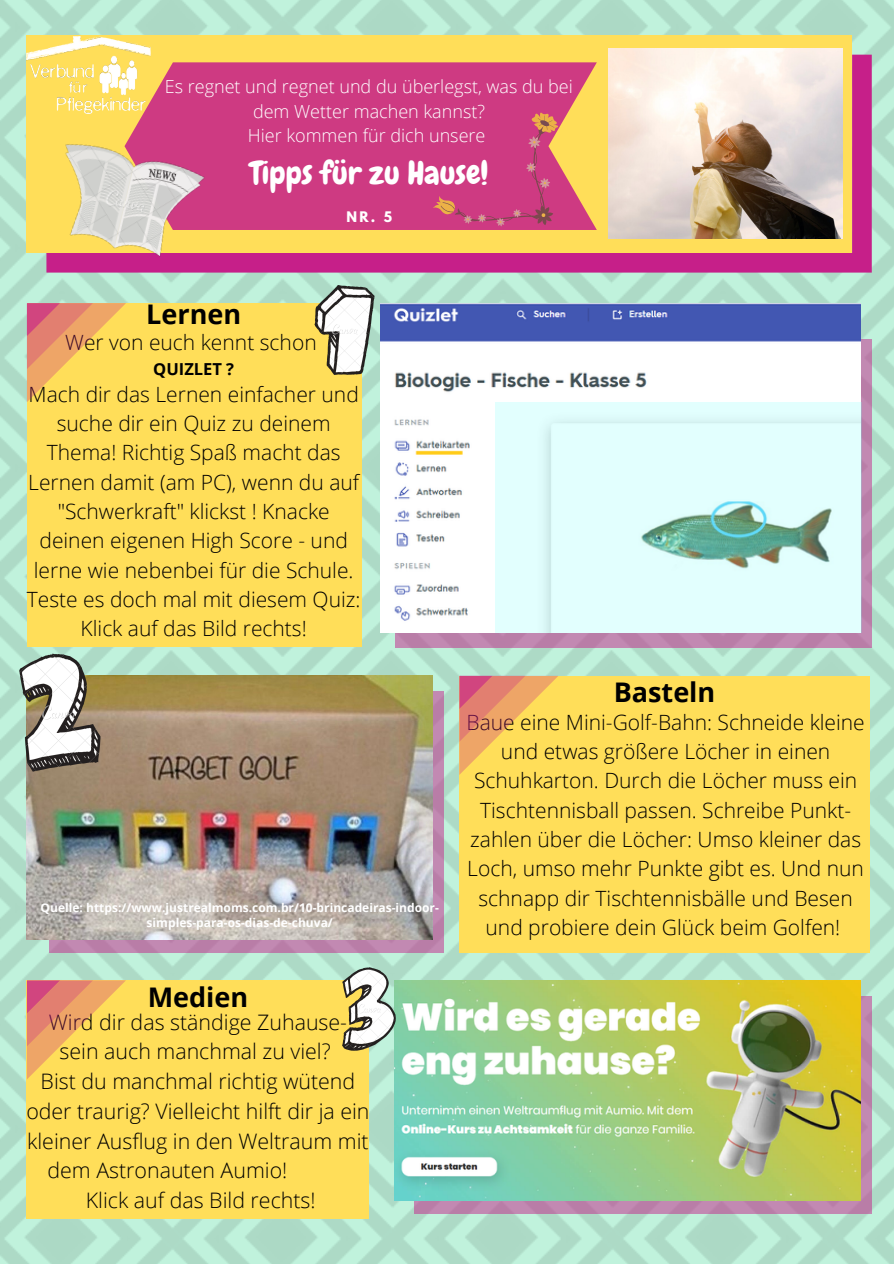
<style>
.page{position:relative;width:894px;height:1264px;background:#fff}
.page>*{position:absolute;margin:0;border:0;box-sizing:border-box;transform-origin:0 0}
.t1{font:32.25px "Chewy";color:#fff}
.t2{font:700 27px "Open Sans";color:#000}
.t3{font:300 21.3px "Open Sans";color:#000}
.t4{font:300 21px/29.2px "Open Sans";color:#000;text-align:center}
.t5{font:300 18px/24.8px "Open Sans";color:#fff;text-align:center}
.t6{font:700 16.5px "Open Sans";color:#000}
.t7{font:700 12.9px "League Spartan";color:#fff}
.t8{font:700 12px/15.8px "Open Sans";color:#fff;text-align:center}
</style>
<div class="page">
<img style="left:0;top:0;width:893px;height:1263px">
<div style="left:221px;top:55px;width:650px;height:217px;background:#c61f89"></div>
<div style="left:27px;top:35px;width:824px;height:218px;background:#ffde59"></div>
<div style="left:394px;top:339px;width:477px;height:309px;background:linear-gradient(to right,#bd82ac,#be84ad)"></div>
<img style="left:381px;top:303px;width:479px;height:329px">
<img style="left:27px;top:37px;width:124px;height:71px">
<svg style="left:49px;top:691px;width:394px;height:261px;fill:#bf89af"></svg>
<img style="left:27px;top:675px;width:405px;height:264px">
<svg style="left:414px;top:996px;width:457px;height:217px;fill:#bf89ae"></svg>
<img style="left:394px;top:980px;width:466px;height:219px">
<div style="left:459px;top:675px;width:410px;height:277px;background:#ffde59"></div>
<div style="left:27px;top:303px;width:334px;height:343px;background:#ffde59"></div>
<div style="left:27px;top:980px;width:342px;height:238px;background:#ffde59"></div>
<svg style="left:124px;top:62px;width:472px;height:168px;fill:#ce3a82"></svg>
<img style="left:608px;top:49px;width:233px;height:189px">
<img style="left:0;top:647px;width:124px;height:132px">
<img style="left:323px;top:963px;width:92px;height:91px">
<img style="left:294px;top:279px;width:101px;height:101px">
<img style="left:31px;top:108px;width:190px;height:190px">
<svg style="left:495px;top:402px;width:366px;height:230px;fill:#e2fffe"></svg>
<svg style="left:27px;top:303px;width:99px;height:99px"></svg>
<svg style="left:27px;top:980px;width:99px;height:99px"></svg>
<svg style="left:459px;top:675px;width:99px;height:100px"></svg>
<svg style="left:433px;top:113px;width:125px;height:113px"></svg>
<p class="t5" style="left:165px;top:73px;width:409px">Es regnet und regnet und du überlegst, was du bei dem Wetter machen kannst?<br>Hier kommen für dich unsere</p>
<h1 class="t1" style="left:250px;top:152px;width:240px">Tipps für zu Hause!</h1>
<p class="t7" style="left:346px;top:210px;width:47px">NR. 5</p>
<p class="t2" style="left:146px;top:295px;width:96px">Lernen</p>
<p class="t4" style="left:65px;top:327px;width:253px">Wer von euch kennt schon</p>
<p class="t6" style="left:153px;top:357px;width:82px">QUIZLET ?</p>
<p class="t4" style="left:27px;top:379px;width:335px">Mach dir das Lernen einfacher und suche dir ein Quiz zu deinem<br>Thema! Richtig Spaß macht das<br>Lernen damit (am PC), wenn du auf "Schwerkraft" klickst ! Knacke deinen eigenen High Score - und lerne wie nebenbei für die Schule.<br>Teste es doch mal mit diesem Quiz:<br>Klick auf das Bild rechts!</p>
<p class="t8" style="left:41px;top:899px;width:399px">Quelle: https://www.justrealmoms.com.br/10-brincadeiras-indoor&shy;simples-para-os-dias-de-chuva/</p>
<p class="t2" style="left:148px;top:978px;width:102px">Medien</p>
<p class="t3" style="left:49px;top:1006px;width:300px">Wird dir das ständige Zuhause-</p>
<p class="t3" style="left:60px;top:1036px;width:272px">sein auch manchmal zu viel?</p>
<p class="t3" style="left:41px;top:1066px;width:316px">Bist du manchmal richtig wütend</p>
<p class="t3" style="left:26px;top:1096px;width:344px">oder traurig? Vielleicht hilft dir ja ein</p>
<p class="t3" style="left:27px;top:1125px;width:343px">kleiner Ausflug in den Weltraum mit</p>
<p class="t3" style="left:47px;top:1155px;width:241px">dem Astronauten Aumio!</p>
<p class="t3" style="left:86px;top:1185px;width:231px">Klick auf das Bild rechts!</p>
<p class="t2" style="left:613px;top:673px;width:103px">Basteln</p>
<p class="t4" style="left:466px;top:707px;width:399px">Baue eine Mini-Golf-Bahn: Schneide kleine und etwas größere Löcher in einen Schuhkarton. Durch die Löcher muss ein Tischtennisball passen. Schreibe Punkt&shy;zahlen über die Löcher: Umso kleiner das Loch, umso mehr Punkte gibt es. Und nun schnapp dir Tischtennisbälle und Besen und probiere dein Glück beim Golfen!</p>
</div>
